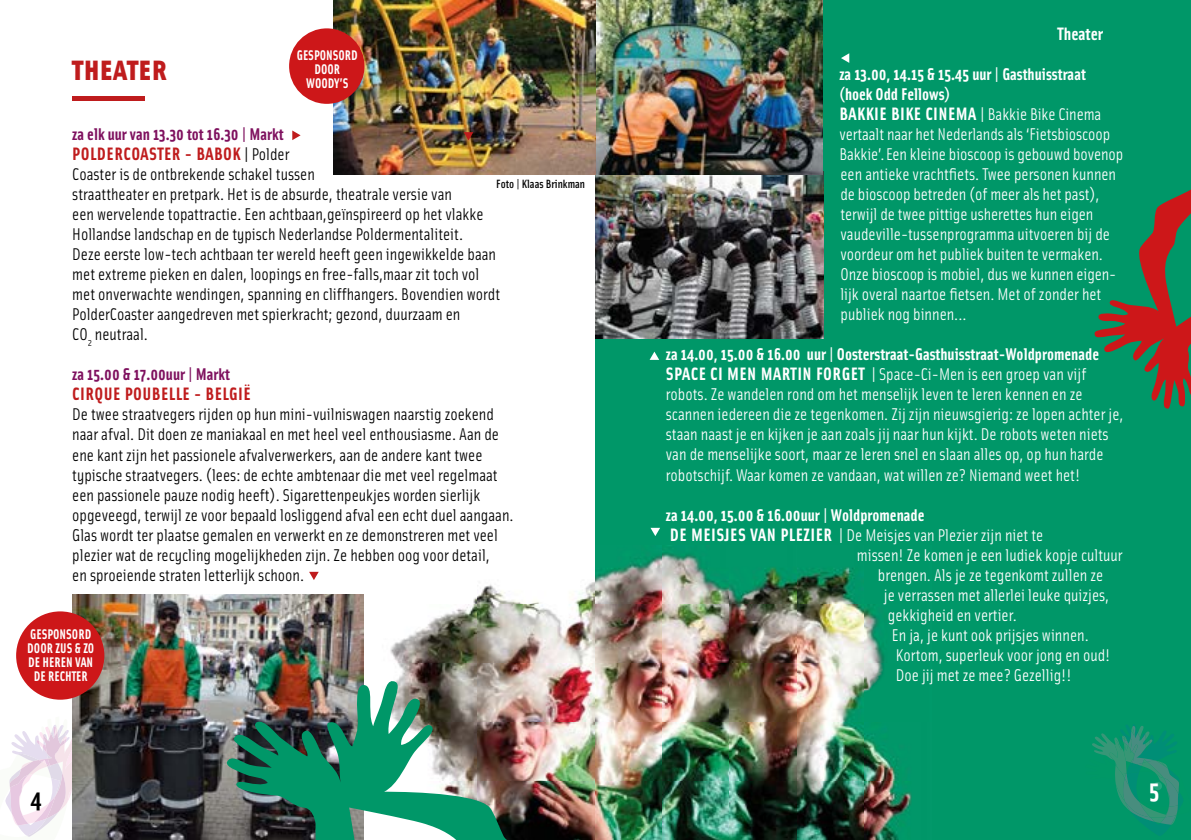
<style>
.page{position:relative;width:1191px;height:840px;background:#fff}
.page>*{position:absolute;margin:0;border:0;box-sizing:border-box;transform-origin:0 0}
.t1{font:900 28px "Solex OT";letter-spacing:.025em;color:#bf1c1d}
.t2{font:700 26px "Solex OT";color:#000}
.t3{font:700 26px "Solex OT";color:#fff}
.t4{font:700 18px "Solex OT";letter-spacing:.025em;color:#bf1c1d}
.t5{font:700 18px "Solex OT";color:#fff}
.t6{font:17px/20px "Solex OT";color:#fff}
.t7{font:17px/20px "Solex OT";color:#000}
.t8{font:700 17px "Solex OT";color:#7e105e}
.t9{font:700 17px "Solex OT";color:#fff}
.t10{font:700 14px/14px "Solex OT";color:#fff;text-align:center;scale:.95 1}
.t11{font:500 12px "Solex OT";color:#000}
.s1{font-weight:400;font-size:17px;color:#000}
.s2{font-weight:700}
.s3{font-weight:700;font-size:18px}
</style>
<div class="page">
<div style="left:595px;top:0;width:596px;height:839px;background:#009768"></div>
<img style="left:595px;top:171px;width:228px;height:168px">
<img style="left:333px;top:0;width:489px;height:174px">
<img style="left:363px;top:545px;width:549px;height:294px">
<svg style="left:1092px;top:724px;width:91px;height:111px"></svg>
<svg style="left:5px;top:725px;width:67px;height:112px"></svg>
<hr style="left:72px;top:96px;width:72px;height:4px;background:#bf1c1d">
<svg style="left:464px;top:132px;width:9px;height:8px"></svg>
<svg style="left:1094px;top:189px;width:97px;height:220px"></svg>
<img style="left:72px;top:594px;width:291px;height:245px">
<svg style="left:309px;top:571px;width:10px;height:8px"></svg>
<svg style="left:650px;top:527px;width:10px;height:9px"></svg>
<svg style="left:841px;top:53px;width:8px;height:10px"></svg>
<svg style="left:650px;top:351px;width:9px;height:8px"></svg>
<svg style="left:292px;top:130px;width:8px;height:10px"></svg>
<div style="left:16px;top:611px;width:88px;height:88px;background:#cd1719;border-radius:50%"></div>
<div style="left:289px;top:28px;width:75px;height:76px;background:#cd1719;border-radius:50%"></div>
<img style="left:226px;top:676px;width:323px;height:163px">
<h1 class="t1" style="left:72px;top:51px;width:96px">THEATER</h1>
<p class="t10" style="left:297px;top:47px;width:66px">GESPONSORD<br>DOOR<br>WOODY’S</p>
<p class="t8" style="left:72px;top:123px;width:213px">za elk uur van 13.30 tot 16.30 | Markt</p>
<p class="t4" style="left:72px;top:142px;width:219px">POLDERCOASTER - BABOK <span class="s1">| Polder</span></p>
<p class="t7" style="left:72px;top:163px;width:429px">Coaster is de ontbrekende schakel tussen<br>straattheater en pretpark. Het is de absurde, theatrale versie van<br>een wervelende topattractie. Een achtbaan,geïnspireerd op het vlakke Hollandse landschap en de typisch Nederlandse Poldermentaliteit.<br>Deze eerste low-tech achtbaan ter wereld heeft geen ingewikkelde baan met extreme pieken en dalen, loopings en free-falls,maar zit toch vol met onverwachte wendingen, spanning en cliffhangers. Bovendien wordt PolderCoaster aangedreven met spierkracht; gezond, duurzaam en<br>CO<sub>2</sub> neutraal.</p>
<p class="t8" style="left:72px;top:363px;width:159px">za 15.00 &amp; 17.00uur | Markt</p>
<p class="t4" style="left:72px;top:382px;width:180px">CIRQUE POUBELLE - BELGIË</p>
<p class="t7" style="left:72px;top:403px;width:443px">De twee straatvegers rijden op hun mini-vuilniswagen naarstig zoekend naar afval. Dit doen ze maniakaal en met heel veel enthousiasme. Aan de ene kant zijn het passionele afvalverwerkers, aan de andere kant twee typische straatvegers. (lees: de echte ambtenaar die met veel regelmaat een passionele pauze nodig heeft). Sigarettenpeukjes worden sierlijk opgeveegd, terwijl ze voor bepaald losliggend afval een echt duel aangaan.<br>Glas wordt ter plaatse gemalen en verwerkt en ze demonstreren met veel plezier wat de recycling mogelijkheden zijn. Ze hebben oog voor detail,<br>en sproeiende straten letterlijk schoon.</p>
<p class="t11" style="left:496px;top:176px;width:90px">Foto | Klaas Brinkman</p>
<p class="t10" style="left:27px;top:626px;width:72px">GESPONSORD<br>DOOR ZUS &amp; ZO<br>DE HEREN VAN<br>DE RECHTER</p>
<p class="t5" style="left:1057px;top:22px;width:47px">Theater</p>
<p class="t6" style="left:839px;top:63px;width:285px"><span class="s2">za 13.00, 14.15 &amp; 15.45 uur | Gasthuisstraat<br>(hoek Odd Fellows)<br></span><span class="s3">BAKKIE BIKE CINEMA</span> | Bakkie Bike Cinema vertaalt naar het Nederlands als ‘Fietsbioscoop Bakkie’. Een kleine bioscoop is gebouwd bovenop een antieke vrachtfiets. Twee personen kunnen de bioscoop betreden (of meer als het past), terwijl de twee pittige usherettes hun eigen vaudeville-tussenprogramma uitvoeren bij de voordeur om het publiek buiten te vermaken.<br>Onze bioscoop is mobiel, dus we kunnen eigen&shy;lijk overal naartoe fietsen. Met of zonder het publiek nog binnen...</p>
<p class="t6" style="left:666px;top:343px;width:459px"><span class="s2">za 14.00, 15.00 &amp; 16.00 uur | Oosterstraat-Gasthuisstraat-Woldpromenade </span><span class="s3">SPACE CI MEN MARTIN FORGET</span> | Space-Ci-Men is een groep van vijf robots. Ze wandelen rond om het menselijk leven te leren kennen en ze scannen iedereen die ze tegenkomen. Zij zijn nieuwsgierig: ze lopen achter je, staan naast je en kijken je aan zoals jij naar hun kijkt. De robots weten niets van de menselijke soort, maar ze leren snel en slaan alles op, op hun harde robotschijf. Waar komen ze vandaan, wat willen ze? Niemand weet het!</p>
<p class="t9" style="left:666px;top:503px;width:260px">za 14.00, 15.00 &amp; 16.00uur | Woldpromenade</p>
<p class="t6" style="left:670px;top:523px;width:375px"><span class="s3">DE MEISJES VAN PLEZIER</span> | De Meisjes van Plezier zijn niet te</p>
<p class="t6" style="left:857px;top:543px;width:267px">missen! Ze komen je een ludiek kopje cultuur</p>
<p class="t6" style="left:878px;top:563px;width:227px">brengen. Als je ze tegenkomt zullen ze</p>
<p class="t6" style="left:884px;top:583px;width:227px">je verrassen met allerlei leuke quizjes,</p>
<p class="t6" style="left:888px;top:603px;width:130px">gekkigheid en vertier.</p>
<p class="t6" style="left:892px;top:623px;width:198px">En ja, je kunt ook prijsjes winnen.</p>
<p class="t6" style="left:896px;top:643px;width:216px">Kortom, superleuk voor jong en oud!</p>
<p class="t6" style="left:896px;top:663px;width:177px">Doe jij met ze mee? Gezellig!!</p>
<h2 class="t2" style="left:31px;top:781px;width:13px">4</h2>
<h2 class="t3" style="left:1149px;top:772px;width:12px">5</h2>
</div>
